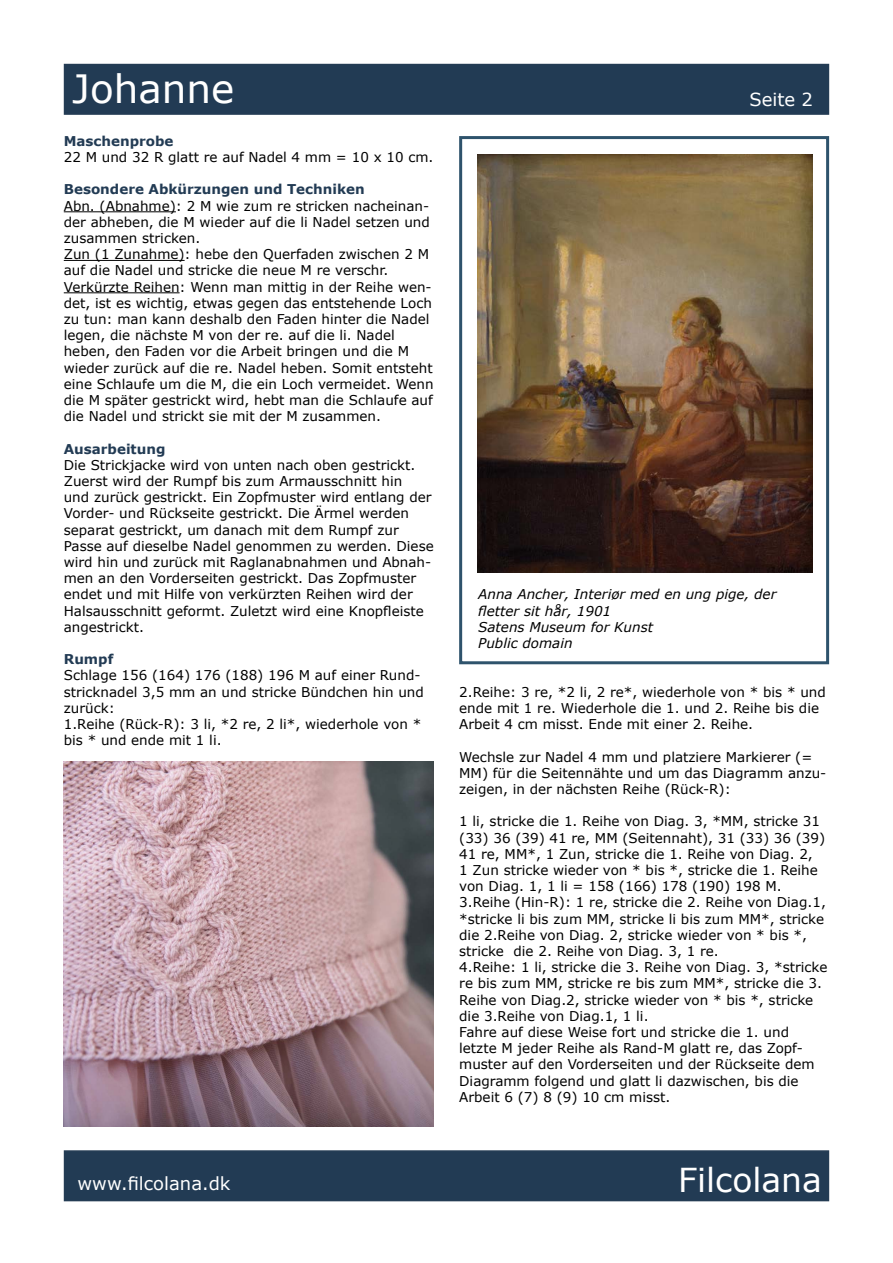
<style>
.page{position:relative;width:893px;height:1263px;background:#fff}
.page>*{position:absolute;margin:0;border:0;box-sizing:border-box;transform-origin:0 0}
.t1{font:39px "Verdana";color:#fff}
.t2{font:33px "Verdana";color:#fff}
.t3{font:18px "Verdana";color:#fff}
.t4{font:13.5px/16.2px "Verdana";color:#000}
.t5{font:italic 13.5px/16.2px "Verdana";color:#000}
.t6{font:700 13.5px "Verdana";color:#223b54}
</style>
<div class="page">
<div style="left:64px;top:64px;width:765px;height:51px;background:#223b54;border:2px solid #243c54"></div>
<div style="left:64px;top:1150px;width:765px;height:51px;background:#223b54;border:2px solid #243c54"></div>
<div style="left:459px;top:136px;width:370px;height:528px;border:3px solid #2e536c"></div>
<hr style="left:64px;top:211px;width:112px;height:1px;background:#000">
<hr style="left:64px;top:260px;width:121px;height:1px;background:#000">
<hr style="left:64px;top:292px;width:116px;height:1px;background:#000">
<img style="left:64px;top:761px;width:370px;height:366px">
<img style="left:477px;top:154px;width:335px;height:419px">
<h1 class="t1" style="left:72px;top:62px;width:164px">Johanne</h1>
<p class="t6" style="left:64px;top:131px;width:111px">Maschenprobe</p>
<p class="t4" style="left:64px;top:149px;width:371px">22 M und 32 R glatt re auf Nadel 4 mm = 10 x 10 cm.</p>
<p class="t6" style="left:64px;top:180px;width:302px">Besondere Abkürzungen und Techniken</p>
<p class="t4" style="left:64px;top:197px;width:371px">Abn. (Abnahme): 2 M wie zum re stricken nacheinan&shy;der abheben, die M wieder auf die li Nadel setzen und zusammen stricken.<br>Zun (1 Zunahme): hebe den Querfaden zwischen 2 M auf die Nadel und stricke die neue M re verschr.<br>Verkürzte Reihen: Wenn man mittig in der Reihe wen&shy;det, ist es wichtig, etwas gegen das entstehende Loch zu tun: man kann deshalb den Faden hinter die Nadel legen, die nächste M von der re. auf die li. Nadel heben, den Faden vor die Arbeit bringen und die M wieder zurück auf die re. Nadel heben. Somit entsteht eine Schlaufe um die M, die ein Loch vermeidet. Wenn die M später gestrickt wird, hebt man die Schlaufe auf die Nadel und strickt sie mit der M zusammen.</p>
<p class="t6" style="left:64px;top:439px;width:103px">Ausarbeitung</p>
<p class="t4" style="left:64px;top:457px;width:371px">Die Strickjacke wird von unten nach oben gestrickt.<br>Zuerst wird der Rumpf bis zum Armausschnitt hin<br>und zurück gestrickt. Ein Zopfmuster wird entlang der Vorder- und Rückseite gestrickt. Die Ärmel werden separat gestrickt, um danach mit dem Rumpf zur Passe auf dieselbe Nadel genommen zu werden. Diese wird hin und zurück mit Raglanabnahmen und Abnah&shy;men an den Vorderseiten gestrickt. Das Zopfmuster endet und mit Hilfe von verkürzten Reihen wird der Halsausschnitt geformt. Zuletzt wird eine Knopfleiste angestrickt.</p>
<p class="t6" style="left:64px;top:650px;width:51px">Rumpf</p>
<p class="t4" style="left:64px;top:667px;width:362px">Schlage 156 (164) 176 (188) 196 M auf einer Rund&shy;stricknadel 3,5 mm an und stricke Bündchen hin und zurück:<br>1.Reihe (Rück-R): 3 li, *2 re, 2 li*, wiederhole von * bis * und ende mit 1 li.</p>
<h3 class="t3" style="left:749px;top:87px;width:65px">Seite 2</h3>
<p class="t5" style="left:478px;top:586px;width:300px">Anna Ancher, Interiør med en ung pige, der fletter sit hår, 1901<br>Satens Museum for Kunst<br>Public domain</p>
<p class="t4" style="left:459px;top:683px;width:368px">2.Reihe: 3 re, *2 li, 2 re*, wiederhole von * bis * und ende mit 1 re. Wiederhole die 1. und 2. Reihe bis die<br>Arbeit 4 cm misst. Ende mit einer 2. Reihe.</p>
<p class="t4" style="left:459px;top:748px;width:369px">Wechsle zur Nadel 4 mm und platziere Markierer (=<br>MM) für die Seitennähte und um das Diagramm anzu&shy;zeigen, in der nächsten Reihe (Rück-R):</p>
<p class="t4" style="left:459px;top:813px;width:370px">1 li, stricke die 1. Reihe von Diag. 3, *MM, stricke 31 (33) 36 (39) 41 re, MM (Seitennaht), 31 (33) 36 (39)<br>41 re, MM*, 1 Zun, stricke die 1. Reihe von Diag. 2,<br>1 Zun stricke wieder von * bis *, stricke die 1. Reihe von Diag. 1, 1 li = 158 (166) 178 (190) 198 M.<br>3.Reihe (Hin-R): 1 re, stricke die 2. Reihe von Diag.1, *stricke li bis zum MM, stricke li bis zum MM*, stricke die 2.Reihe von Diag. 2, stricke wieder von * bis *, stricke die 2. Reihe von Diag. 3, 1 re.<br>4.Reihe: 1 li, stricke die 3. Reihe von Diag. 3, *stricke re bis zum MM, stricke re bis zum MM*, stricke die 3.<br>Reihe von Diag.2, stricke wieder von * bis *, stricke die 3.Reihe von Diag.1, 1 li.<br>Fahre auf diese Weise fort und stricke die 1. und letzte M jeder Reihe als Rand-M glatt re, das Zopf&shy;muster auf den Vorderseiten und der Rückseite dem Diagramm folgend und glatt li dazwischen, bis die Arbeit 6 (7) 8 (9) 10 cm misst.</p>
<h3 class="t3" style="left:78px;top:1171px;width:154px">www.filcolana.dk</h3>
<h2 class="t2" style="left:678px;top:1157px;width:145px">Filcolana</h2>
</div>
